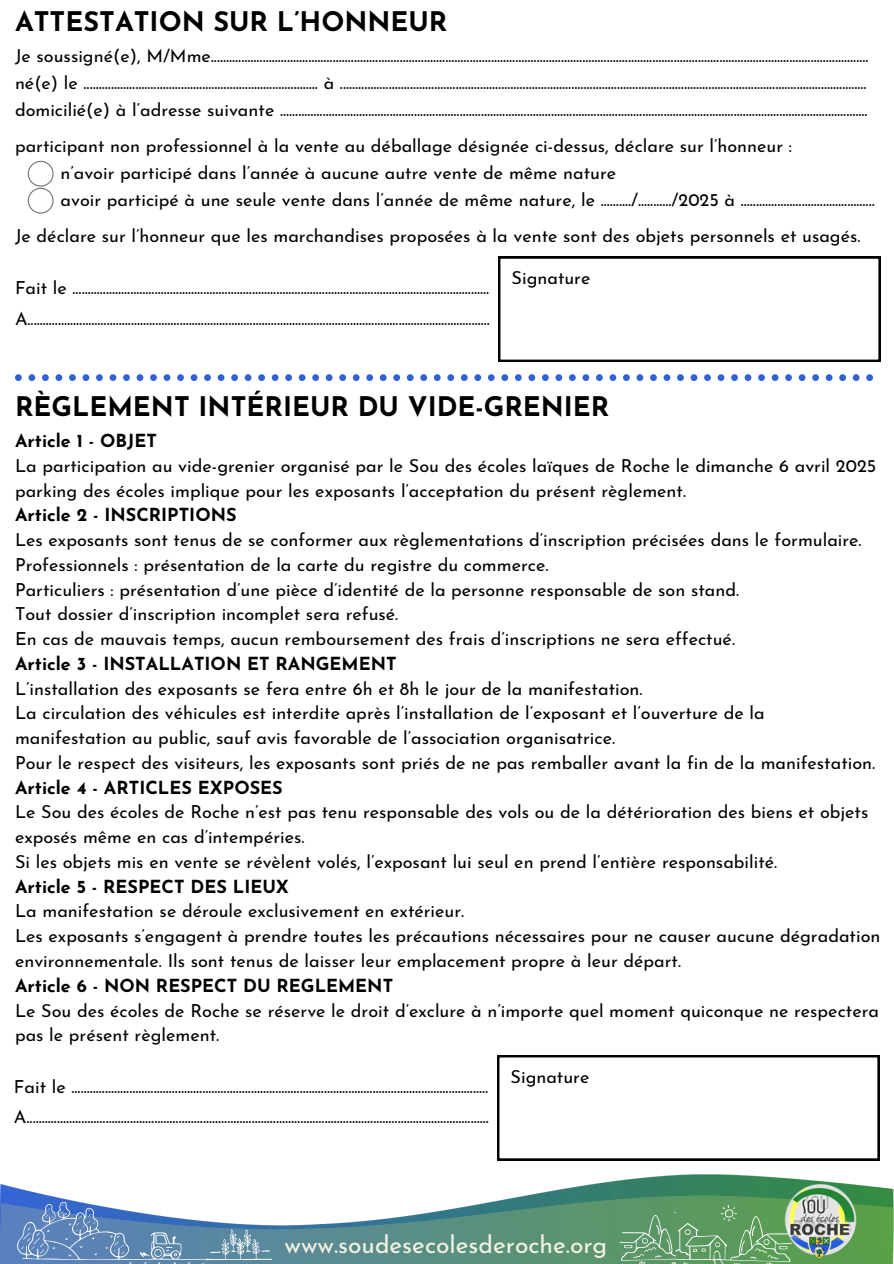
<style>
.page{position:relative;width:894px;height:1264px;background:#fff}
.page>*{position:absolute;margin:0;border:0;box-sizing:border-box;transform-origin:0 0}
.t1{font:700 27px "Josefin Sans";color:#000}
.t2{font:24.45px "Josefin Sans";color:#f6f3e4}
.t3{font:18px/24.8px "Josefin Sans";color:#000}
.t4{font:700 18px "Josefin Sans";color:#000}
</style>
<div class="page">
<svg style="left:498px;top:256px;width:382px;height:106px"></svg>
<svg style="left:15px;top:374px;width:857px;height:7px"></svg>
<svg style="left:497px;top:1055px;width:382px;height:105px"></svg>
<img style="left:0;top:1174px;width:893px;height:20px">
<img style="left:0;top:1194px;width:893px;height:69px">
<img style="left:776px;top:1159px;width:84px;height:104px">
<svg style="left:15px;top:1199px;width:257px;height:64px"></svg>
<svg style="left:619px;top:1204px;width:172px;height:59px;background:#6ba370"></svg>
<svg style="left:28px;top:161px;width:26px;height:52px"></svg>
<p class="t1" style="left:15px;top:11px;width:434px">ATTESTATION SUR L’HONNEUR</p>
<p class="t3" style="left:15px;top:45px;width:854px">Je soussigné(e), M/Mme........................................................................................................................................................................................................................</p>
<p class="t3" style="left:15px;top:72px;width:852px">né(e) le ............................................................................. à .............................................................................................................................................................................</p>
<p class="t3" style="left:15px;top:99px;width:853px">domicilié(e) à l’adresse suivante .................................................................................................................................................................................................</p>
<p class="t3" style="left:15px;top:135px;width:778px">participant non professionnel à la vente au déballage désignée ci-dessus, déclare sur l’honneur :</p>
<p class="t3" style="left:61px;top:162px;width:557px">n’avoir participé dans l’année à aucune autre vente de même nature</p>
<p class="t3" style="left:61px;top:189px;width:815px">avoir participé à une seule vente dans l’année de même nature, le ........../.........../2025 à ............................................</p>
<p class="t3" style="left:15px;top:225px;width:846px">Je déclare sur l’honneur que les marchandises proposées à la vente sont des objets personnels et usagés.</p>
<p class="t3" style="left:15px;top:277px;width:475px">Fait le .........................................................................................................................................</p>
<p class="t3" style="left:15px;top:308px;width:476px">A........................................................................................................................................................</p>
<p class="t3" style="left:511px;top:267px;width:80px">Signature</p>
<p class="t1" style="left:15px;top:396px;width:595px">RÈGLEMENT INTÉRIEUR DU VIDE-GRENIER</p>
<h1 class="t4" style="left:15px;top:433px;width:143px">Article 1 - OBJET</h1>
<p class="t3" style="left:15px;top:455px;width:862px">La participation au vide-grenier organisé par le Sou des écoles laïques de Roche le dimanche 6 avril 2025 parking des écoles implique pour les exposants l’acceptation du présent règlement.</p>
<p class="t4" style="left:15px;top:508px;width:223px">Article 2 - INSCRIPTIONS</p>
<p class="t3" style="left:15px;top:529px;width:847px">Les exposants sont tenus de se conformer aux règlementations d’inscription précisées dans le formulaire.</p>
<p class="t3" style="left:15px;top:554px;width:535px">Professionnels : présentation de la carte du registre du commerce.</p>
<p class="t3" style="left:15px;top:578px;width:725px">Particuliers : présentation d’une pièce d’identité de la personne responsable de son stand.</p>
<p class="t3" style="left:15px;top:603px;width:385px">Tout dossier d’inscription incomplet sera refusé.</p>
<p class="t3" style="left:15px;top:628px;width:721px">En cas de mauvais temps, aucun remboursement des frais d’inscriptions ne sera effectué.</p>
<p class="t4" style="left:15px;top:656px;width:383px">Article 3 - INSTALLATION ET RANGEMENT</p>
<p class="t3" style="left:15px;top:677px;width:629px">L’installation des exposants se fera entre 6h et 8h le jour de la manifestation.</p>
<p class="t3" style="left:15px;top:702px;width:751px">La circulation des véhicules est interdite après l’installation de l’exposant et l’ouverture de la manifestation au public, sauf avis favorable de l’association organisatrice.</p>
<p class="t3" style="left:15px;top:752px;width:861px">Pour le respect des visiteurs, les exposants sont priés de ne pas remballer avant la fin de la manifestation.</p>
<h1 class="t4" style="left:15px;top:780px;width:269px">Article 4 - ARTICLES EXPOSES</h1>
<p class="t3" style="left:15px;top:801px;width:854px">Le Sou des écoles de Roche n’est pas tenu responsable des vols ou de la détérioration des biens et objets exposés même en cas d’intempéries.</p>
<p class="t3" style="left:15px;top:851px;width:763px">Si les objets mis en vente se révèlent volés, l’exposant lui seul en prend l’entière responsabilité.</p>
<p class="t4" style="left:15px;top:879px;width:275px">Article 5 - RESPECT DES LIEUX</p>
<p class="t3" style="left:15px;top:900px;width:450px">La manifestation se déroule exclusivement en extérieur.</p>
<p class="t3" style="left:15px;top:925px;width:866px">Les exposants s’engagent à prendre toutes les précautions nécessaires pour ne causer aucune dégradation environnementale. Ils sont tenus de laisser leur emplacement propre à leur départ.</p>
<p class="t4" style="left:15px;top:978px;width:379px">Article 6 - NON RESPECT DU REGLEMENT</p>
<p class="t3" style="left:15px;top:999px;width:865px">Le Sou des écoles de Roche se réserve le droit d’exclure à n’importe quel moment quiconque ne respectera pas le présent règlement.</p>
<p class="t3" style="left:14px;top:1076px;width:475px">Fait le .........................................................................................................................................</p>
<p class="t3" style="left:14px;top:1106px;width:476px">A........................................................................................................................................................</p>
<p class="t3" style="left:510px;top:1066px;width:80px">Signature</p>
<h2 class="t2" style="left:284px;top:1234px;width:324px">www.soudesecolesderoche.org</h2>
</div>
